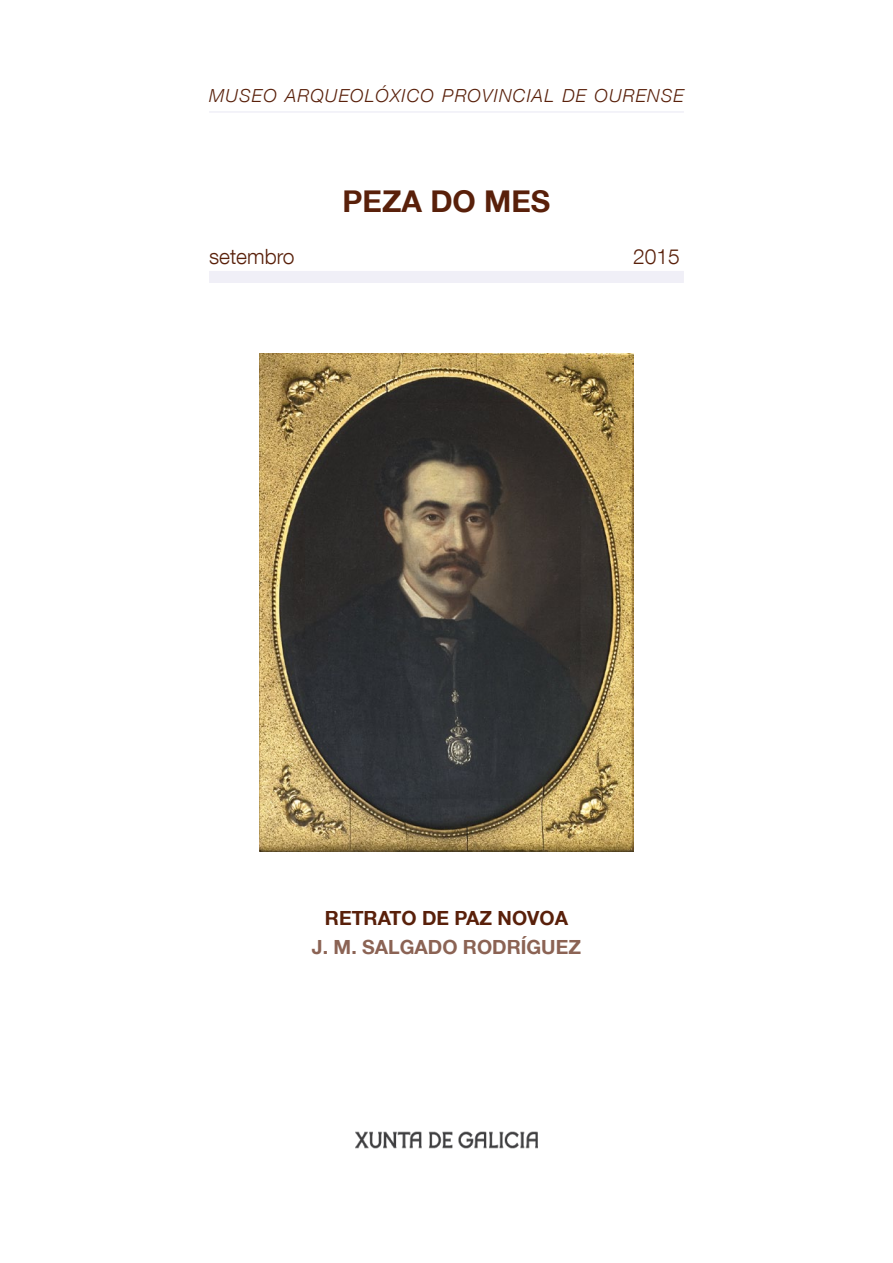
<style>
.page{position:relative;width:893px;height:1263px;background:#fff}
.page>*{position:absolute;margin:0;border:0;box-sizing:border-box;transform-origin:0 0}
.t1{font:700 30px "Helvetica Neue LT Com";color:#59200a}
.t2{font:300 21px "Helvetica Neue LT Com";color:#59200a}
.t3{font:700 19.5px "Helvetica Neue LT Com";color:#8b6354}
.t4{font:700 19.5px "Helvetica Neue LT Com";color:#59200a}
.t5{font:italic 300 18px "Helvetica Neue LT Com";letter-spacing:.065em;color:#59200a}
</style>
<div class="page">
<div style="left:209px;top:271px;width:475px;height:12px;background:#f0eff7"></div>
<hr style="left:209px;top:111px;width:475px;height:2px;background:#f0eff7">
<img style="left:355px;top:1131px;width:183px;height:17px">
<img style="left:259px;top:354px;width:375px;height:497px">
<p class="t5" style="left:209px;top:85px;width:476px">MUSEO ARQUEOLÓXICO PROVINCIAL DE OURENSE</p>
<h1 class="t1" style="left:343px;top:183px;width:209px">PEZA DO MES</h1>
<p class="t2" style="left:209px;top:244px;width:87px">setembro</p>
<p class="t2" style="left:633px;top:244px;width:48px">2015</p>
<p class="t4" style="left:325px;top:906px;width:143px">RETRATO DE PAZ</p>
<p class="t4" style="left:498px;top:906px;width:57px">NOVOA</p>
<p class="t3" style="left:312px;top:934px;width:118px">J. M. SALGADO</p>
<p class="t3" style="left:463px;top:934px;width:15px">RODR</p>
<p class="t3" style="left:521px;top:934px;width:48px">ÍGUEZ</p>
</div>
